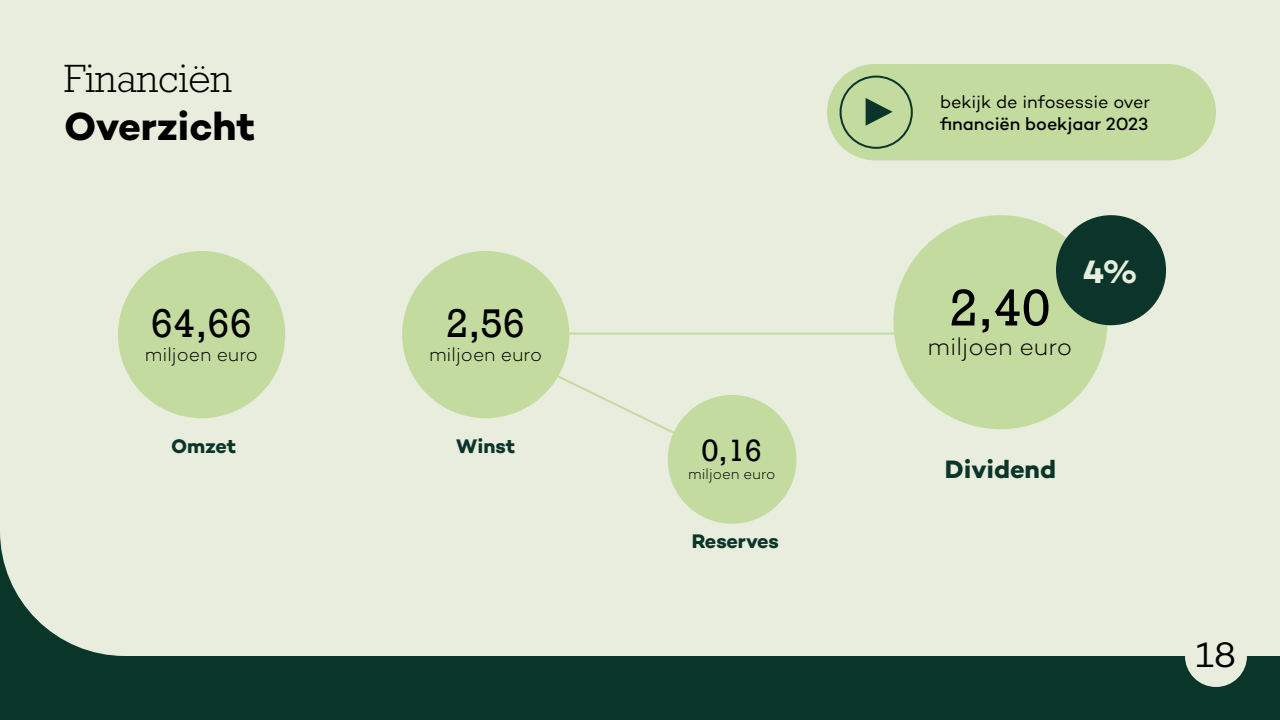
<style>
.page{position:relative;width:1280px;height:720px;background:#fff}
.page>*{position:absolute;margin:0;border:0;box-sizing:border-box;transform-origin:0 0}
.t1{font:52.6px "Rockwell";color:#000}
.t2{font:41.1px "Rockwell";color:#000}
.t3{font:300 40px "Rockwell Std";color:#000}
.t4{font:700 40px "Campton";letter-spacing:-.005em;color:#000}
.t5{font:36px "Campton";color:#000}
.t6{font:700 33px "Campton";color:#e8eedd}
.t7{font:31.6px "Rockwell";color:#000}
.t8{font:700 25.6px "Campton";letter-spacing:-.005em;color:#0b352a}
.t9{font:300 24.9px "Campton";color:#000}
.t10{font:700 20px "Campton";color:#0b352a}
.t11{font:300 19.5px "Campton";color:#000}
.t12{font:18px "Campton";letter-spacing:-.01em;color:#000}
.t13{font:500 18px "Campton";letter-spacing:-.005em;color:#000}
.t14{font:300 15px "Campton";color:#000}
</style>
<div class="page">
<div style="left:0;top:301px;width:1280px;height:419px;background:#0a3629"></div>
<div style="left:0;top:0;width:1280px;height:656px;background:#e8edde"></div>
<div style="left:1185px;top:625px;width:62px;height:62px;background:#e8edde;border-radius:50%"></div>
<div style="left:827px;top:64px;width:389px;height:96px;background:#c4db9f;border-radius:48px"></div>
<div style="left:840px;top:76px;width:73px;height:73px;border:2px solid #0b352a;border-radius:50%"></div>
<svg style="left:866px;top:98px;width:27px;height:28px"></svg>
<hr style="left:548px;top:333px;width:373px;height:2px;background:#c4db9f">
<div style="left:118px;top:251px;width:167px;height:167px;background:#c4db9f;border-radius:50%"></div>
<div style="left:402px;top:251px;width:167px;height:167px;background:#c4db9f;border-radius:50%"></div>
<div style="left:668px;top:395px;width:129px;height:129px;background:#c4db9f;border-radius:50%"></div>
<div style="left:893px;top:215px;width:214px;height:214px;background:#c4db9f;border-radius:50%"></div>
<div style="left:1056px;top:215px;width:110px;height:110px;background:#0b352a;border-radius:50%"></div>
<svg style="left:548px;top:370px;width:137px;height:70px;background:#e5ebd9"></svg>
<h3 class="t3" style="left:64px;top:56px;width:169px">Financiën</h3>
<h3 class="t4" style="left:64px;top:101px;width:193px">Overzicht</h3>
<h2 class="t2" style="left:151px;top:300px;width:103px">64,66</h2>
<p class="t11" style="left:145px;top:342px;width:115px">miljoen euro</p>
<p class="t10" style="left:171px;top:434px;width:67px">Omzet</p>
<h2 class="t2" style="left:446px;top:300px;width:80px">2,56</h2>
<p class="t11" style="left:429px;top:342px;width:115px">miljoen euro</p>
<p class="t10" style="left:456px;top:434px;width:61px">Winst</p>
<h3 class="t7" style="left:701px;top:432px;width:62px">0,16</h3>
<p class="t14" style="left:688px;top:465px;width:89px">miljoen euro</p>
<p class="t10" style="left:692px;top:529px;width:89px">Reserves</p>
<p class="t12" style="left:940px;top:91px;width:212px">bekijk de infosessie over</p>
<p class="t13" style="left:940px;top:112px;width:210px">financiën boekjaar 2023</p>
<h1 class="t1" style="left:949px;top:277px;width:102px">2,40</h1>
<h3 class="t9" style="left:928px;top:332px;width:146px">miljoen euro</h3>
<h3 class="t6" style="left:1083px;top:251px;width:57px">4%</h3>
<h3 class="t8" style="left:945px;top:453px;width:113px">Dividend</h3>
<h3 class="t5" style="left:1196px;top:632px;width:42px">18</h3>
</div>
